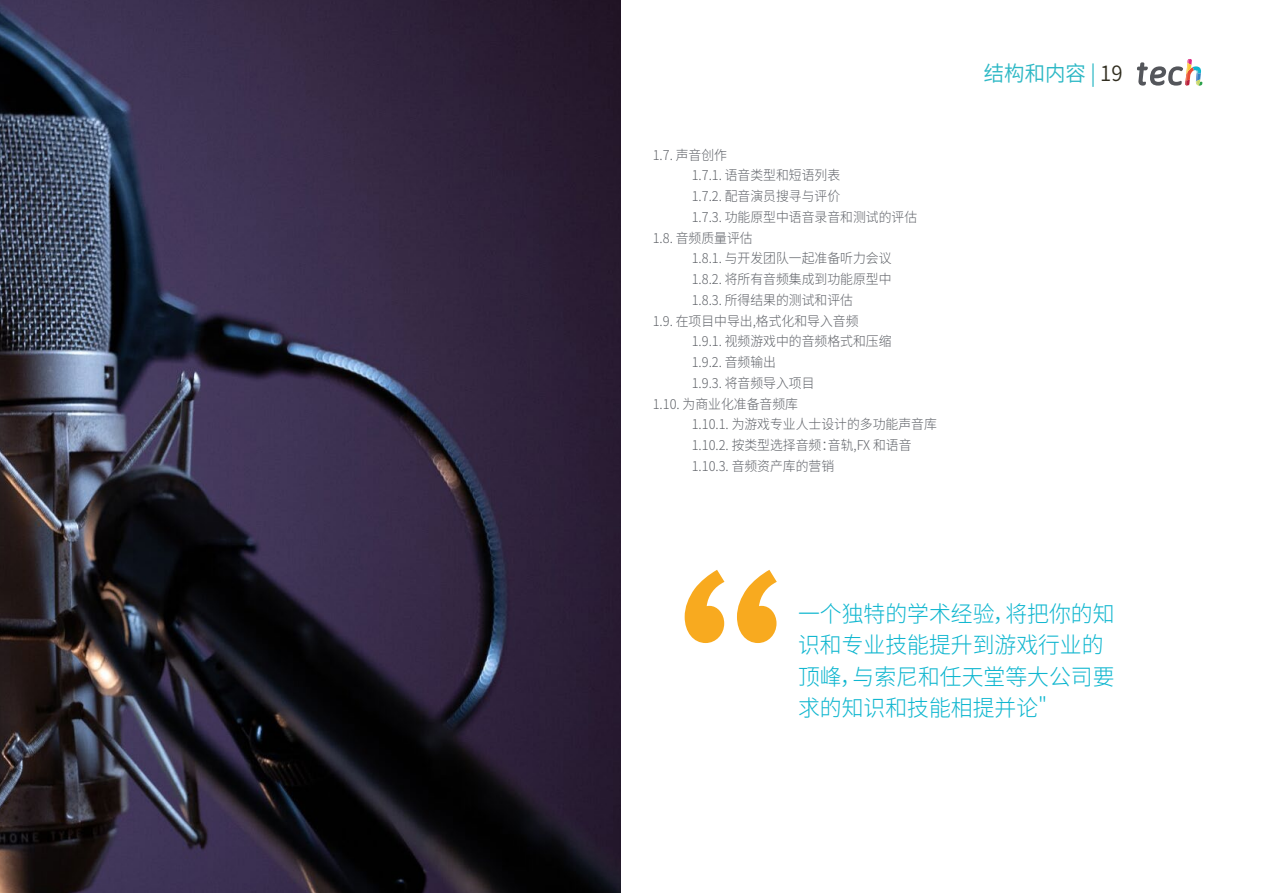
<style>
.page{position:relative;width:1263px;height:893px;background:#fff}
.page>*{position:absolute;margin:0;border:0;box-sizing:border-box;transform-origin:0 0}
.t1{font:300 22.5px/31.5px "Source Han Sans CN";color:#0fb6cf}
.t2{font:21px "Source Han Sans CN";color:#2db8c5}
.t3{font:300 13.5px "Source Han Sans CN";color:#61646a;scale:.95 1}
.s1{color:#312e20}
</style>
<div class="page">
<svg style="left:685px;top:570px;width:92px;height:73px"></svg>
<svg style="left:1137px;top:59px;width:65px;height:27px"></svg>
<img style="left:0;top:0;width:621px;height:893px">
<p class="t3" style="left:653px;top:147px;width:80px">1.7. 声音创作</p>
<p class="t3" style="left:692px;top:168px;width:158px">1.7.1. 语音类型和短语列表</p>
<p class="t3" style="left:692px;top:188px;width:158px">1.7.2. 配音演员搜寻与评价</p>
<p class="t3" style="left:692px;top:209px;width:239px">1.7.3. 功能原型中语音录音和测试的评估</p>
<p class="t3" style="left:653px;top:230px;width:107px">1.8. 音频质量评估</p>
<p class="t3" style="left:692px;top:251px;width:212px">1.8.1. 与开发团队一起准备听力会议</p>
<p class="t3" style="left:692px;top:271px;width:212px">1.8.2. 将所有音频集成到功能原型中</p>
<p class="t3" style="left:692px;top:292px;width:171px">1.8.3. 所得结果的测试和评估</p>
<p class="t3" style="left:653px;top:313px;width:218px">1.9. 在项目中导出,格式化和导入音频</p>
<p class="t3" style="left:692px;top:334px;width:212px">1.9.1. 视频游戏中的音频格式和压缩</p>
<p class="t3" style="left:692px;top:354px;width:90px">1.9.2. 音频输出</p>
<p class="t3" style="left:692px;top:375px;width:131px">1.9.3. 将音频导入项目</p>
<p class="t3" style="left:653px;top:396px;width:154px">1.10. 为商业化准备音频库</p>
<p class="t3" style="left:692px;top:417px;width:259px">1.10.1. 为游戏专业人士设计的多功能声音库</p>
<p class="t3" style="left:692px;top:437px;width:233px">1.10.2. 按类型选择音频：音轨,FX 和语音</p>
<p class="t3" style="left:692px;top:458px;width:151px">1.10.3. 音频资产库的营销</p>
<h2 class="t2" style="left:984px;top:61px;width:140px">结构和内容 | <span class="s1">19</span></h2>
<h1 class="t1" style="left:798px;top:598px;width:318px">一个独特的学术经验，将把你的知识和专业技能提升到游戏行业的顶峰，与索尼和任天堂等大公司要求的知识和技能相提并论"</h1>
</div>
